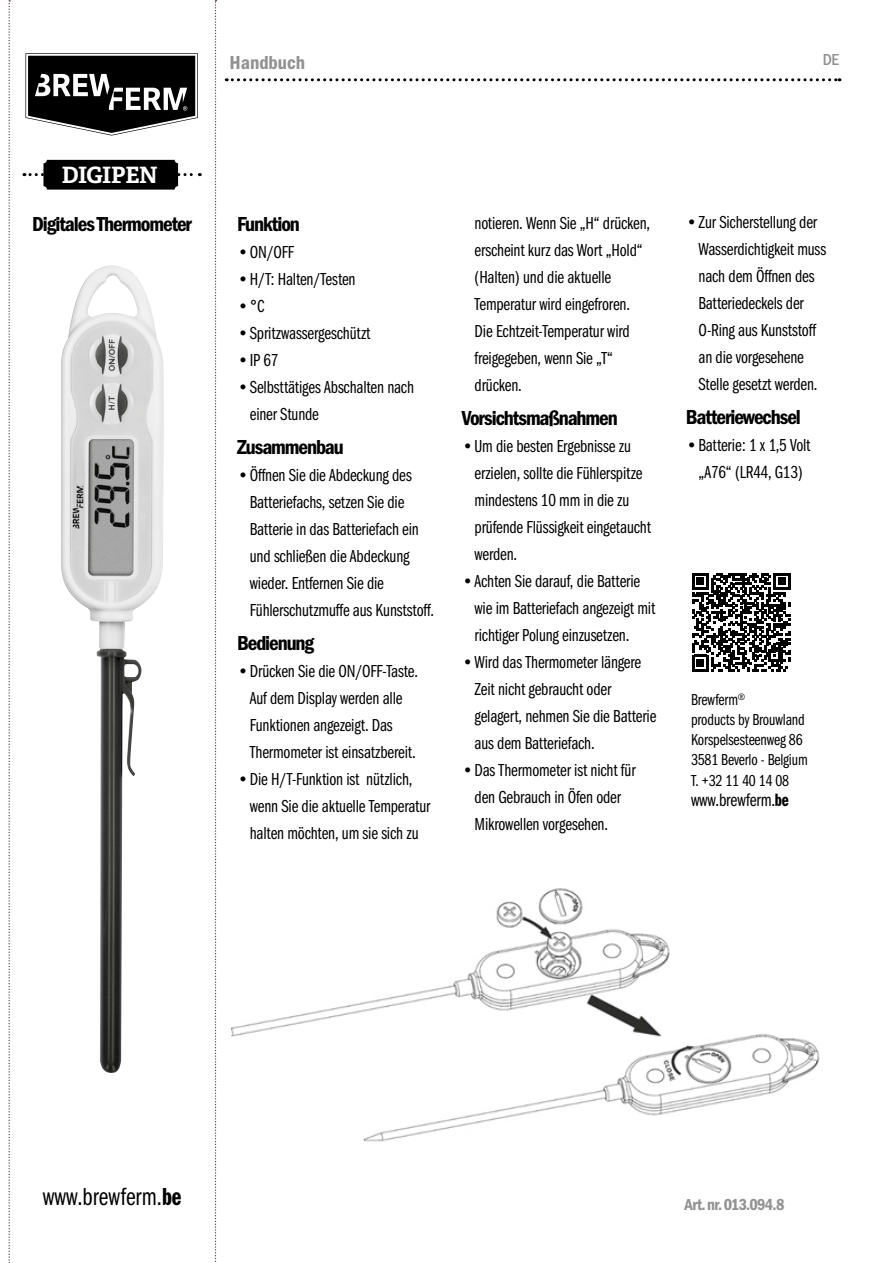
<style>
.page{position:relative;width:893px;height:1263px;background:#fff}
.page>*{position:absolute;margin:0;border:0;box-sizing:border-box;transform-origin:0 0}
.t1{font:25.5px "Franklin Gothic URW Com Boo";color:#000}
.t2{font:700 22.5px "Adelle PE";letter-spacing:-.02em;color:#fff}
.t3{font:21px "Franklin Gothic URW Con Dem";letter-spacing:-.05em;color:#000}
.t4{font:19.5px "Franklin Gothic URW Con Dem";color:#929292}
.t5{font:18.45px "Franklin Gothic URW Com Boo";letter-spacing:-.01em;color:#000}
.t6{font:18px/27px "Franklin Gothic URW Com Boo";letter-spacing:-.01em;color:#000}
.t7{font:16.5px/20.1px "Franklin Gothic URW Com Boo";letter-spacing:-.01em;color:#000}
.t8{font:16.5px "Franklin Gothic URW Con Dem";letter-spacing:-.045em;color:#929292}
.t9{font:500 16.5px "Franklin Gothic URW Con";color:#929292}
.s1{font-family:"Franklin Gothic URW Com Dem"}
</style>
<div class="page">
<svg style="left:24px;top:173px;width:176px;height:3px"></svg>
<div style="left:43px;top:160px;width:135px;height:30px;background:#000;border-radius:3px"></div>
<svg style="left:25px;top:53px;width:173px;height:83px"></svg>
<svg style="left:215px;top:0;width:1px;height:1262px"></svg>
<svg style="left:9px;top:0;width:1px;height:1263px"></svg>
<img style="left:61px;top:265px;width:103px;height:808px">
<svg style="left:226px;top:78px;width:614px;height:3px"></svg>
<svg style="left:692px;top:573px;width:98px;height:98px"></svg>
<img style="left:231px;top:888px;width:589px;height:254px">
<p class="t4" style="left:230px;top:49px;width:77px">Handbuch</p>
<p class="t9" style="left:823px;top:49px;width:18px">DE</p>
<p class="t2" style="left:62px;top:159px;width:98px">DIGIPEN</p>
<p class="t3" style="left:32px;top:210px;width:161px">Digitales Thermometer</p>
<p class="t3" style="left:237px;top:210px;width:64px">Funktion</p>
<p class="t6" style="left:237px;top:239px;width:58px">•ON/OFF</p>
<p class="t6" style="left:237px;top:266px;width:120px">•H/T: Halten/Testen</p>
<p class="t6" style="left:237px;top:293px;width:29px">•°C</p>
<p class="t6" style="left:237px;top:320px;width:135px">•Spritzwassergeschützt</p>
<p class="t6" style="left:237px;top:347px;width:43px">•IP 67</p>
<p class="t6" style="left:250px;top:374px;width:166px;text-indent:-13px">•Selbsttätiges Abschalten nach einer Stunde</p>
<p class="t3" style="left:237px;top:433px;width:108px">Zusammenbau</p>
<p class="t6" style="left:250px;top:462px;width:186px;text-indent:-13px">•Öffnen Sie die Abdeckung des<br>Batteriefachs, setzen Sie die<br>Batterie in das Batteriefach ein und schließen die Abdeckung wieder. Entfernen Sie die<br>Fühlerschutzmuffe aus Kunststoff.</p>
<p class="t3" style="left:237px;top:629px;width:79px">Bedienung</p>
<p class="t6" style="left:250px;top:658px;width:170px;text-indent:-13px">•Drücken Sie die ON/OFF-Taste.<br>Auf dem Display werden alle<br>Funktionen angezeigt. Das<br>Thermometer ist einsatzbereit.</p>
<p class="t6" style="left:250px;top:766px;width:182px;text-indent:-13px">•Die H/T-Funktion ist nützlich, wenn Sie die aktuelle Temperatur halten möchten, um sie sich zu</p>
<p class="t6" style="left:475px;top:209px;width:177px">notieren. Wenn Sie „H“ drücken, erscheint kurz das Wort „Hold“ (Halten) und die aktuelle<br>Temperatur wird eingefroren.<br>Die Echtzeit-Temperatur wird freigegeben, wenn Sie „T“ drücken.</p>
<p class="t3" style="left:462px;top:404px;width:157px">Vorsichtsmaßnahmen</p>
<p class="t6" style="left:475px;top:433px;width:178px;text-indent:-13px">•Um die besten Ergebnisse zu erzielen, sollte die Fühlerspitze mindestens 10 mm in die zu prüfende Flüssigkeit eingetaucht werden.</p>
<p class="t6" style="left:475px;top:568px;width:182px;text-indent:-13px">•Achten Sie darauf, die Batterie wie im Batteriefach angezeigt mit richtiger Polung einzusetzen.</p>
<p class="t6" style="left:475px;top:649px;width:183px;text-indent:-13px">•Wird das Thermometer längere<br>Zeit nicht gebraucht oder gelagert, nehmen Sie die Batterie aus dem Batteriefach.</p>
<p class="t6" style="left:475px;top:757px;width:163px;text-indent:-13px">•Das Thermometer ist nicht für den Gebrauch in Öfen oder<br>Mikrowellen vorgesehen.</p>
<p class="t6" style="left:698px;top:209px;width:129px;text-indent:-13px">•Zur Sicherstellung der<br>Wasserdichtigkeit muss nach dem Öffnen des<br>Batteriedeckels der<br>O-Ring aus Kunststoff an die vorgesehene<br>Stelle gesetzt werden.</p>
<p class="t3" style="left:686px;top:403px;width:117px">Batteriewechsel</p>
<p class="t6" style="left:686px;top:432px;width:126px;text-align:center">•Batterie: 1 x 1,5 Volt „A76“ (LR44, G13)</p>
<p class="t7" style="left:691px;top:690px;width:118px">Brewferm<sup>®<br></sup>products by Brouwland<br>Korspelsesteenweg 86<br>3581 Beverlo - Belgium<br>T. +32 11 40 14 08</p>
<p class="t5" style="left:691px;top:790px;width:99px">www.brewferm.<span class="s1">be</span></p>
<h1 class="t1" style="left:43px;top:1183px;width:140px">www.brewferm.<span class="s1">be</span></h1>
<p class="t8" style="left:684px;top:1193px;width:101px">Art. nr. 013.094.8</p>
</div>
